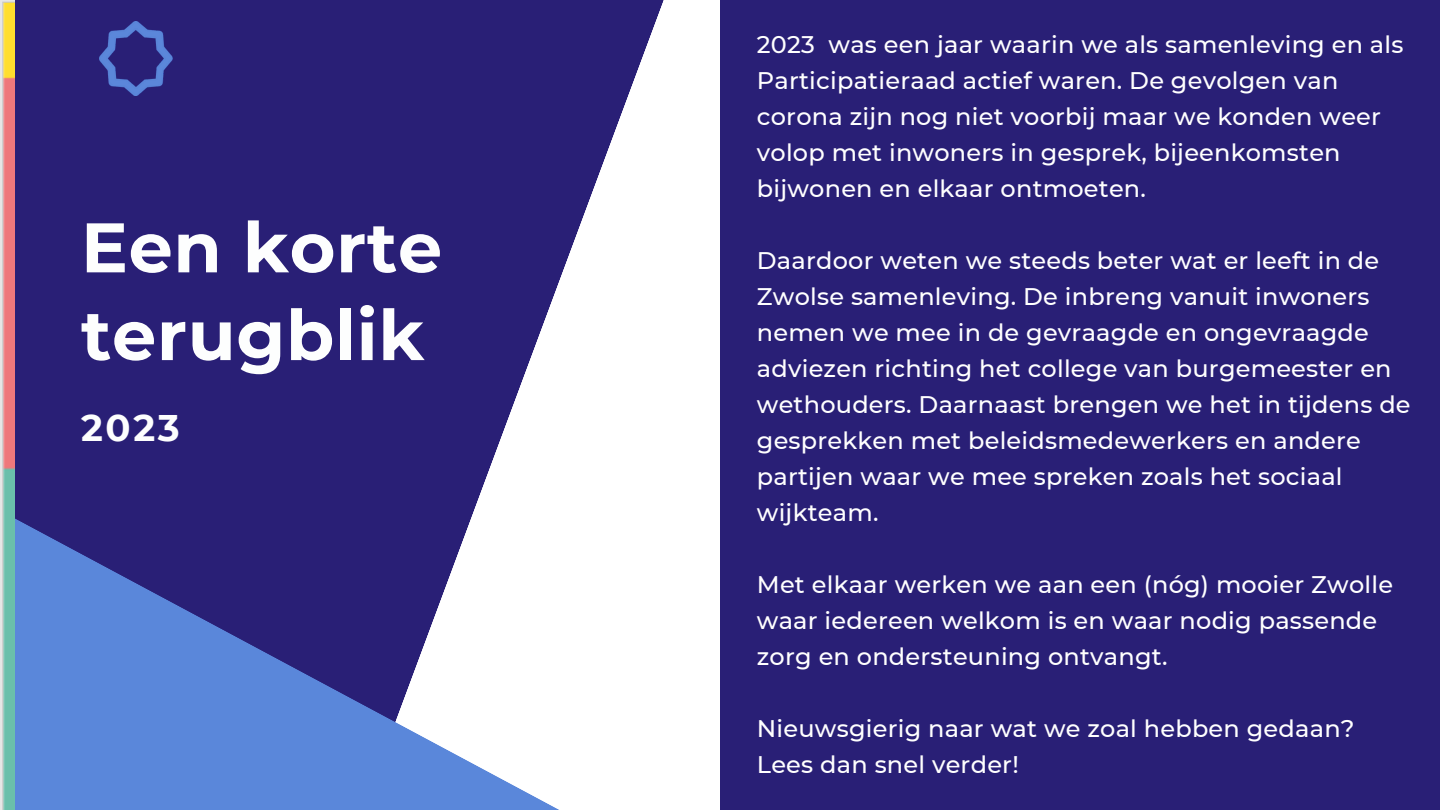
<style>
.page{position:relative;width:1440px;height:810px;background:#fff}
.page>*{position:absolute;margin:0;border:0;box-sizing:border-box;transform-origin:0 0}
.t1{font:700 70px/87.8px "Montserrat";letter-spacing:.01em;color:#fdfefe}
.t2{font:700 37px "Montserrat";color:#fdfefe}
.t3{font:500 24px/36px "Montserrat";letter-spacing:.01em;color:#fff}
</style>
<div class="page">
<svg style="left:15px;top:0;width:649px;height:405px;background:#423986"></svg>
<div style="left:720px;top:0;width:720px;height:810px;background:#291f76"></div>
<img style="left:100px;top:21px;width:79px;height:75px">
<svg style="left:15px;top:405px;width:544px;height:405px"></svg>
<img style="left:0;top:0;width:15px;height:810px">
<p class="t1" style="left:81px;top:203px;width:363px">Een korte terugblik</p>
<p class="t2" style="left:81px;top:405px;width:100px">2023</p>
<p class="t3" style="left:757px;top:27px;width:648px">2023 was een jaar waarin we als samenleving en als Participatieraad actief waren. De gevolgen van corona zijn nog niet voorbij maar we konden weer volop met inwoners in gesprek, bijeenkomsten bijwonen en elkaar ontmoeten.</p>
<p class="t3" style="left:757px;top:243px;width:655px">Daardoor weten we steeds beter wat er leeft in de Zwolse samenleving. De inbreng vanuit inwoners nemen we mee in de gevraagde en ongevraagde adviezen richting het college van burgemeester en wethouders. Daarnaast brengen we het in tijdens de gesprekken met beleidsmedewerkers en andere partijen waar we mee spreken zoals het sociaal wijkteam.</p>
<p class="t3" style="left:757px;top:567px;width:638px">Met elkaar werken we aan een (nóg) mooier Zwolle waar iedereen welkom is en waar nodig passende zorg en ondersteuning ontvangt.</p>
<p class="t3" style="left:757px;top:711px;width:599px">Nieuwsgierig naar wat we zoal hebben gedaan?<br>Lees dan snel verder!</p>
</div>
